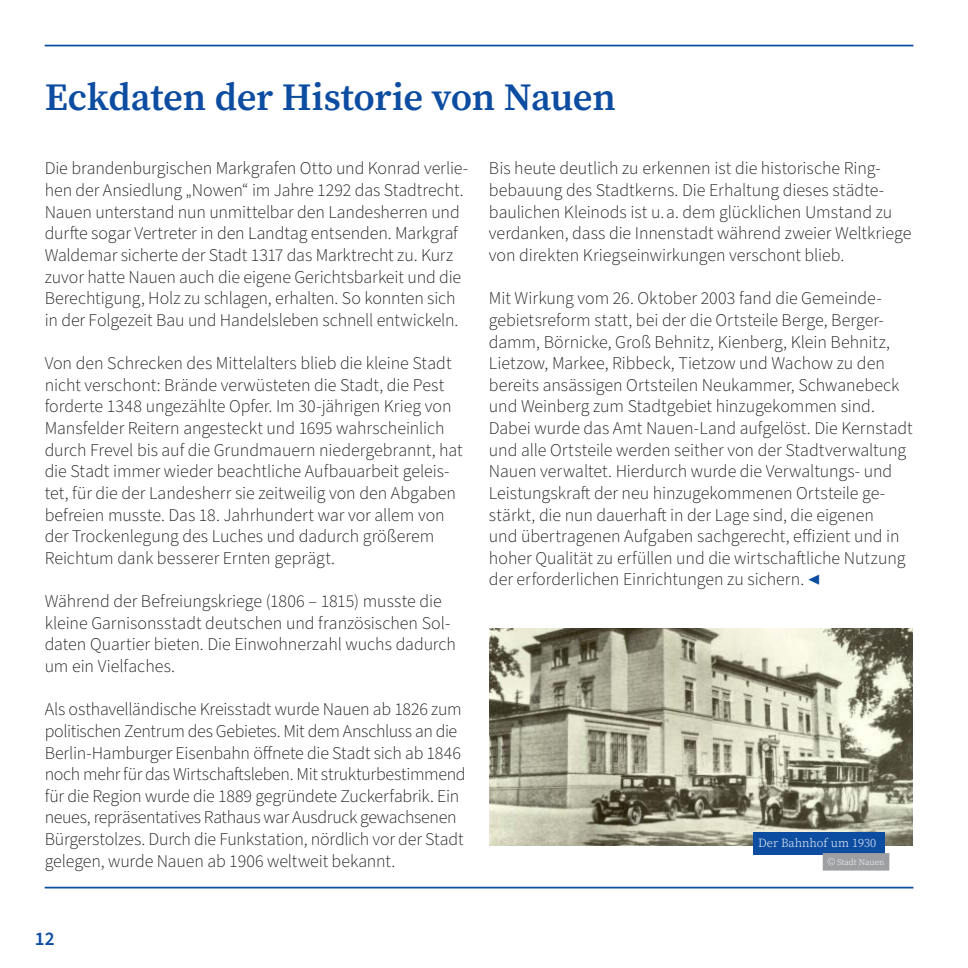
<style>
.page{position:relative;width:968px;height:968px;background:#fff}
.page>*{position:absolute;margin:0;border:0;box-sizing:border-box;transform-origin:0 0}
.t1{font:600 38.5px "Source Serif Pro";letter-spacing:-.01em;color:#0d4da1}
.t2{font:600 19.25px "Source Sans Pro";color:#0d4da1}
.t3{font:300 17.85px/21.7px "Source Sans Pro";letter-spacing:-.005em;color:#231f20}
.t4{font:300 12.25px "Source Serif Pro";color:#fff}
.t5{font:300 8.75px "Source Serif Pro";color:#fff}
.s1{font-size:21px;color:#0d4da1}
</style>
<div class="page">
<img style="left:489px;top:628px;width:423px;height:217px">
<div style="left:753px;top:832px;width:131px;height:22px;background:#0d4da1"></div>
<div style="left:822px;top:852px;width:67px;height:18px;background:#9d9fa2"></div>
<svg style="left:827px;top:858px;width:7px;height:7px"></svg>
<hr style="left:45px;top:45px;width:868px;height:1px;background:#0d4da1">
<hr style="left:45px;top:886px;width:868px;height:2px;background:#0d4da1">
<h1 class="t1" style="left:45px;top:70px;width:572px">Eckdaten der Historie von Nauen</h1>
<p class="t3" style="left:45px;top:158px;width:425px">Die brandenburgischen Markgrafen Otto und Konrad verlie&shy;hen der Ansiedlung „Nowen“ im Jahre 1292 das Stadtrecht.<br>Nauen unterstand nun unmittelbar den Landesherren und durfte sogar Vertreter in den Landtag entsenden. Markgraf Waldemar sicherte der Stadt 1317 das Marktrecht zu. Kurz zuvor hatte Nauen auch die eigene Gerichtsbarkeit und die Berechtigung, Holz zu schlagen, erhalten. So konnten sich in der Folgezeit Bau und Handelsleben schnell entwickeln.</p>
<p class="t3" style="left:45px;top:353px;width:419px">Von den Schrecken des Mittelalters blieb die kleine Stadt nicht verschont: Brände verwüsteten die Stadt, die Pest forderte 1348 ungezählte Opfer. Im 30-jährigen Krieg von Mansfelder Reitern angesteckt und 1695 wahrscheinlich durch Frevel bis auf die Grundmauern niedergebrannt, hat die Stadt immer wieder beachtliche Aufbauarbeit geleis&shy;tet, für die der Landesherr sie zeitweilig von den Abgaben befreien musste. Das 18. Jahrhundert war vor allem von der Trockenlegung des Luches und dadurch größerem Reichtum dank besserer Ernten geprägt.</p>
<p class="t3" style="left:45px;top:590px;width:413px">Während der Befreiungskriege (1806 – 1815) musste die kleine Garnisonsstadt deutschen und französischen Sol&shy;daten Quartier bieten. Die Einwohnerzahl wuchs dadurch um ein Vielfaches.</p>
<p class="t3" style="left:45px;top:699px;width:422px">Als osthavelländische Kreisstadt wurde Nauen ab 1826 zum politischen Zentrum des Gebietes. Mit dem Anschluss an die Berlin-Hamburger Eisenbahn öffnete die Stadt sich ab 1846 noch mehr für das Wirtschaftsleben. Mit strukturbestimmend für die Region wurde die 1889 gegründete Zuckerfabrik. Ein neues, repräsentatives Rathaus war Ausdruck gewachsenen Bürgerstolzes. Durch die Funkstation, nördlich vor der Stadt gelegen, wurde Nauen ab 1906 weltweit bekannt.</p>
<p class="t3" style="left:489px;top:158px;width:424px">Bis heute deutlich zu erkennen ist die historische Ring&shy;bebauung des Stadtkerns. Die Erhaltung dieses städte&shy;baulichen Kleinods ist u. a. dem glücklichen Umstand zu verdanken, dass die Innenstadt während zweier Weltkriege von direkten Kriegseinwirkungen verschont blieb.</p>
<p class="t3" style="left:489px;top:288px;width:425px">Mit Wirkung vom 26. Oktober 2003 fand die Gemeinde&shy;gebietsreform statt, bei der die Ortsteile Berge, Berger&shy;damm, Börnicke, Groß Behnitz, Kienberg, Klein Behnitz, Lietzow, Markee, Ribbeck, Tietzow und Wachow zu den bereits ansässigen Ortsteilen Neukammer, Schwanebeck und Weinberg zum Stadtgebiet hinzugekommen sind.<br>Dabei wurde das Amt Nauen-Land aufgelöst. Die Kernstadt und alle Ortsteile werden seither von der Stadtverwaltung Nauen verwaltet. Hierdurch wurde die Verwaltungs- und Leistungskraft der neu hinzugekommenen Ortsteile ge&shy;stärkt, die nun dauerhaft in der Lage sind, die eigenen<br>und übertragenen Aufgaben sachgerecht, effizient und in hoher Qualität zu erfüllen und die wirtschaftliche Nutzung der erforderlichen Einrichtungen zu sichern. <span class="s1">◀</span></p>
<p class="t4" style="left:758px;top:834px;width:119px">Der Bahnhof um 1930</p>
<p class="t5" style="left:837px;top:856px;width:49px">Stadt Nauen</p>
<p class="t2" style="left:35px;top:926px;width:21px">12</p>
</div>
